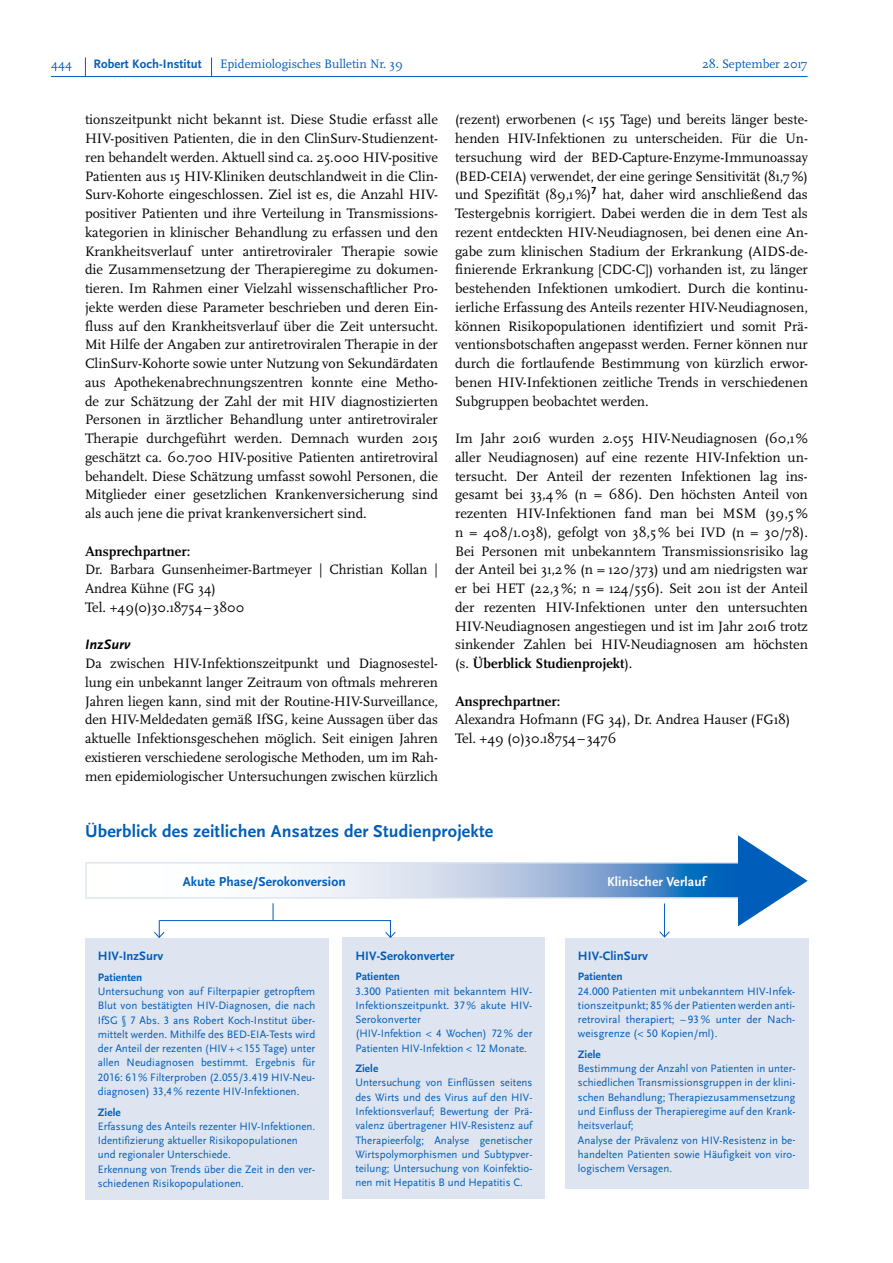
<style>
.page{position:relative;width:893px;height:1263px;background:#fff}
.page>*{position:absolute;margin:0;border:0;box-sizing:border-box;transform-origin:0 0}
.t1{font:700 18px "Scala Sans Pro";letter-spacing:.01em;color:#005db9}
.t2{font:14.25px/18.8px "Scala Pro";color:#000;text-align:justify}
.t3{font:14.25px/18.8px "Scala Pro";color:#000;scale:.96 1}
.t4{font:700 14.25px "Scala Pro";color:#000}
.t5{font:italic 700 14.25px "Scala Sans Pro";letter-spacing:.01em;color:#000}
.t6{font:700 13.5px "Scala Sans Pro";letter-spacing:.005em;color:#005db9}
.t7{font:700 13.5px "Scala Sans Pro";letter-spacing:.005em;color:#fff}
.t8{font:700 12.75px "Scala Sans Pro";letter-spacing:.005em;color:#005db9}
.t9{font:12.75px "Scala Pro";color:#005db9}
.t10{font:11.25px/14.2px "Scala Sans Pro";letter-spacing:.005em;color:#005db9;text-align:justify}
.t11{font:700 11.25px "Scala Sans Pro";letter-spacing:.005em;color:#005db9}
.s1{font-weight:700}
</style>
<div class="page">
<svg style="left:85px;top:57px;width:1px;height:19px"></svg>
<svg style="left:211px;top:57px;width:1px;height:19px"></svg>
<hr style="left:51px;top:76px;width:756px;height:1px;background:#005db9">
<div style="left:85px;top:938px;width:243px;height:261px;background:#dee5f0"></div>
<div style="left:343px;top:937px;width:202px;height:262px;background:#dee5f0"></div>
<div style="left:565px;top:937px;width:243px;height:251px;background:#dee5f0"></div>
<svg style="left:273px;top:903px;width:1px;height:17px"></svg>
<hr style="left:160px;top:920px;width:230px;height:1px;background:#005db9">
<svg style="left:385px;top:920px;width:11px;height:18px"></svg>
<svg style="left:154px;top:920px;width:11px;height:18px"></svg>
<hr style="left:664px;top:903px;width:1px;height:34px;background:#005db9">
<svg style="left:659px;top:931px;width:11px;height:7px"></svg>
<svg style="left:291px;top:865px;width:446px;height:31px;background:#9cbadd"></svg>
<div style="left:85px;top:862px;width:655px;height:37px;border:2px solid #dee5f0"></div>
<svg style="left:737px;top:835px;width:71px;height:92px"></svg>
<p class="t9" style="left:51px;top:56px;width:22px">444</p>
<p class="t8" style="left:94px;top:56px;width:110px">Robert Koch-Institut</p>
<p class="t9" style="left:220px;top:56px;width:184px">Epidemiologisches Bulletin Nr. 39</p>
<p class="t9" style="left:702px;top:56px;width:107px">28. September 2017</p>
<p class="t2" style="left:85px;top:110px;width:354px">tionszeitpunkt nicht bekannt ist. Diese Studie erfasst alle HIV-positiven Patienten, die in den ClinSurv-Studienzent&shy;ren behandelt werden. Aktuell sind ca. 25.000 HIV-positive Patienten aus 15 HIV-Kliniken deutschlandweit in die Clin-Surv-Kohorte eingeschlossen. Ziel ist es, die Anzahl HIV&shy;positiver Patienten und ihre Verteilung in Transmissions&shy;kategorien in klinischer Behandlung zu erfassen und den Krankheitsverlauf unter antiretroviraler Therapie sowie die Zusammensetzung der Therapieregime zu dokumen&shy;tieren. Im Rahmen einer Vielzahl wissenschaftlicher Pro&shy;jekte werden diese Parameter beschrieben und deren Ein&shy;fluss auf den Krankheitsverlauf über die Zeit untersucht.<br>Mit Hilfe der Angaben zur antiretroviralen Therapie in der ClinSurv-Kohorte sowie unter Nutzung von Sekundärdaten aus Apothekenabrechnungszentren konnte eine Metho&shy;de zur Schätzung der Zahl der mit HIV diagnostizierten Personen in ärztlicher Behandlung unter antiretroviraler Therapie durchgeführt werden. Demnach wurden 2015 geschätzt ca. 60.700 HIV-positive Patienten antiretroviral behandelt. Diese Schätzung umfasst sowohl Personen, die Mitglieder einer gesetzlichen Krankenversicherung sind als auch jene die privat krankenversichert sind.</p>
<p class="t4" style="left:85px;top:542px;width:107px">Ansprechpartner:</p>
<p class="t3" style="left:85px;top:560px;width:369px">Dr. Barbara Gunsenheimer-Bartmeyer | Christian Kollan |<br>Andrea Kühne (FG 34)<br>Tel. +49(0)30.18754–3800</p>
<p class="t5" style="left:85px;top:636px;width:47px">InzSurv</p>
<p class="t2" style="left:85px;top:654px;width:354px">Da zwischen HIV-Infektionszeitpunkt und Diagnosestel&shy;lung ein unbekannt langer Zeitraum von oftmals mehreren Jahren liegen kann, sind mit der Routine-HIV-Surveillance, den HIV-Meldedaten gemäß IfSG, keine Aussagen über das aktuelle Infektionsgeschehen möglich. Seit einigen Jahren existieren verschiedene serologische Methoden, um im Rah&shy;men epidemiologischer Untersuchungen zwischen kürzlich</p>
<p class="t2" style="left:455px;top:110px;width:354px">(rezent) erworbenen (&lt; 155 Tage) und bereits länger beste&shy;henden HIV-Infektionen zu unterscheiden. Für die Un&shy;tersuchung wird der BED-Capture-Enzyme-Immunoassay (BED-CEIA) verwendet, der eine geringe Sensitivität (81,7%) und Spezifität (89,1%)<sup>7</sup> hat, daher wird anschließend das Testergebnis korrigiert. Dabei werden die in dem Test als rezent entdeckten HIV-Neudiagnosen, bei denen eine An&shy;gabe zum klinischen Stadium der Erkrankung (AIDS-de&shy;finierende Erkrankung [CDC-C]) vorhanden ist, zu länger bestehenden Infektionen umkodiert. Durch die kontinu&shy;ierliche Erfassung des Anteils rezenter HIV-Neudiagnosen, können Risikopopulationen identifiziert und somit Prä&shy;ventionsbotschaften angepasst werden. Ferner können nur durch die fortlaufende Bestimmung von kürzlich erwor&shy;benen HIV-Infektionen zeitliche Trends in verschiedenen Subgruppen beobachtet werden.</p>
<p class="t2" style="left:455px;top:429px;width:354px">Im Jahr 2016 wurden 2.055 HIV-Neudiagnosen (60,1% aller Neudiagnosen) auf eine rezente HIV-Infektion un&shy;tersucht. Der Anteil der rezenten Infektionen lag ins&shy;gesamt bei 33,4% (n = 686). Den höchsten Anteil von rezenten HIV-Infektionen fand man bei MSM (39,5% n = 408/1.038), gefolgt von 38,5% bei IVD (n = 30/78).<br>Bei Personen mit unbekanntem Transmissionsrisiko lag der Anteil bei 31,2% (n = 120/373) und am niedrigsten war er bei HET (22,3%; n = 124/556). Seit 2011 ist der Anteil der rezenten HIV-Infektionen unter den untersuchten HIV-Neudiagnosen angestiegen und ist im Jahr 2016 trotz sinkender Zahlen bei HIV-Neudiagnosen am höchsten (s. <span class="s1">Überblick Studienprojekt</span>).</p>
<p class="t4" style="left:455px;top:692px;width:107px">Ansprechpartner:</p>
<p class="t2" style="left:455px;top:710px;width:337px">Alexandra Hofmann (FG 34), Dr. Andrea Hauser (FG18)<br>Tel. +49 (0)30.18754–3476</p>
<p class="t1" style="left:85px;top:820px;width:410px">Überblick des zeitlichen Ansatzes der Studienprojekte</p>
<p class="t6" style="left:183px;top:874px;width:164px">Akute Phase/Serokonversion</p>
<p class="t7" style="left:607px;top:874px;width:100px">Klinischer Verlauf</p>
<p class="t8" style="left:98px;top:948px;width:67px">HIV-InzSurv</p>
<p class="t11" style="left:98px;top:970px;width:46px">Patienten</p>
<p class="t10" style="left:98px;top:984px;width:219px">Untersuchung von auf Filterpapier getropftem Blut von bestätigten HIV-Diagnosen, die nach IfSG § 7 Abs. 3 ans Robert Koch-Institut über&shy;mittelt werden. Mithilfe des BED-EIA-Tests wird der Anteil der rezenten (HIV+&lt;155 Tage) unter allen Neudiagnosen bestimmt. Ergebnis für 2016: 61% Filterproben (2.055/3.419 HIV-Neu&shy;diagnosen) 33,4% rezente HIV-Infektionen.</p>
<p class="t11" style="left:98px;top:1105px;width:24px">Ziele</p>
<p class="t10" style="left:98px;top:1119px;width:219px;text-align:left">Erfassung des Anteils rezenter HIV-Infektionen.<br>Identifizierung aktueller Risikopopulationen und regionaler Unterschiede.<br>Erkennung von Trends über die Zeit in den ver&shy;schiedenen Risikopopulationen.</p>
<p class="t8" style="left:355px;top:948px;width:101px">HIV-Serokonverter</p>
<p class="t11" style="left:355px;top:970px;width:46px">Patienten</p>
<p class="t10" style="left:355px;top:984px;width:178px;text-align:left">3.300 Patienten mit bekanntem HIV-<br>Infektionszeitpunkt. 37% akute HIV-<br>Serokonverter<br>(HIV-Infektion &lt; 4 Wochen) 72% der<br>Patienten HIV-Infektion &lt; 12 Monate.</p>
<p class="t11" style="left:355px;top:1062px;width:24px">Ziele</p>
<p class="t10" style="left:355px;top:1076px;width:178px">Untersuchung von Einflüssen seitens des Wirts und des Virus auf den HIV-Infektionsverlauf; Bewertung der Prä&shy;valenz übertragener HIV-Resistenz auf Therapieerfolg; Analyse genetischer Wirtspolymorphismen und Subtypver&shy;teilung; Untersuchung von Koinfektio&shy;nen mit Hepatitis B und Hepatitis C.</p>
<p class="t8" style="left:578px;top:948px;width:72px">HIV-ClinSurv</p>
<p class="t11" style="left:578px;top:970px;width:46px">Patienten</p>
<p class="t10" style="left:578px;top:984px;width:219px">24.000 Patienten mit unbekanntem HIV-Infek&shy;tionszeitpunkt; 85% der Patienten werden anti&shy;retroviral therapiert; ~93% unter der Nach&shy;weisgrenze (&lt; 50 Kopien/ml).</p>
<p class="t11" style="left:578px;top:1048px;width:24px">Ziele</p>
<p class="t10" style="left:578px;top:1061px;width:219px;text-align:left">Bestimmung der Anzahl von Patienten in unter&shy;schiedlichen Transmissionsgruppen in der klini&shy;schen Behandlung; Therapiezusammensetzung und Einfluss der Therapieregime auf den Krank&shy;heitsverlauf;<br>Analyse der Prävalenz von HIV-Resistenz in be&shy;handelten Patienten sowie Häufigkeit von viro&shy;logischem Versagen.</p>
</div>
